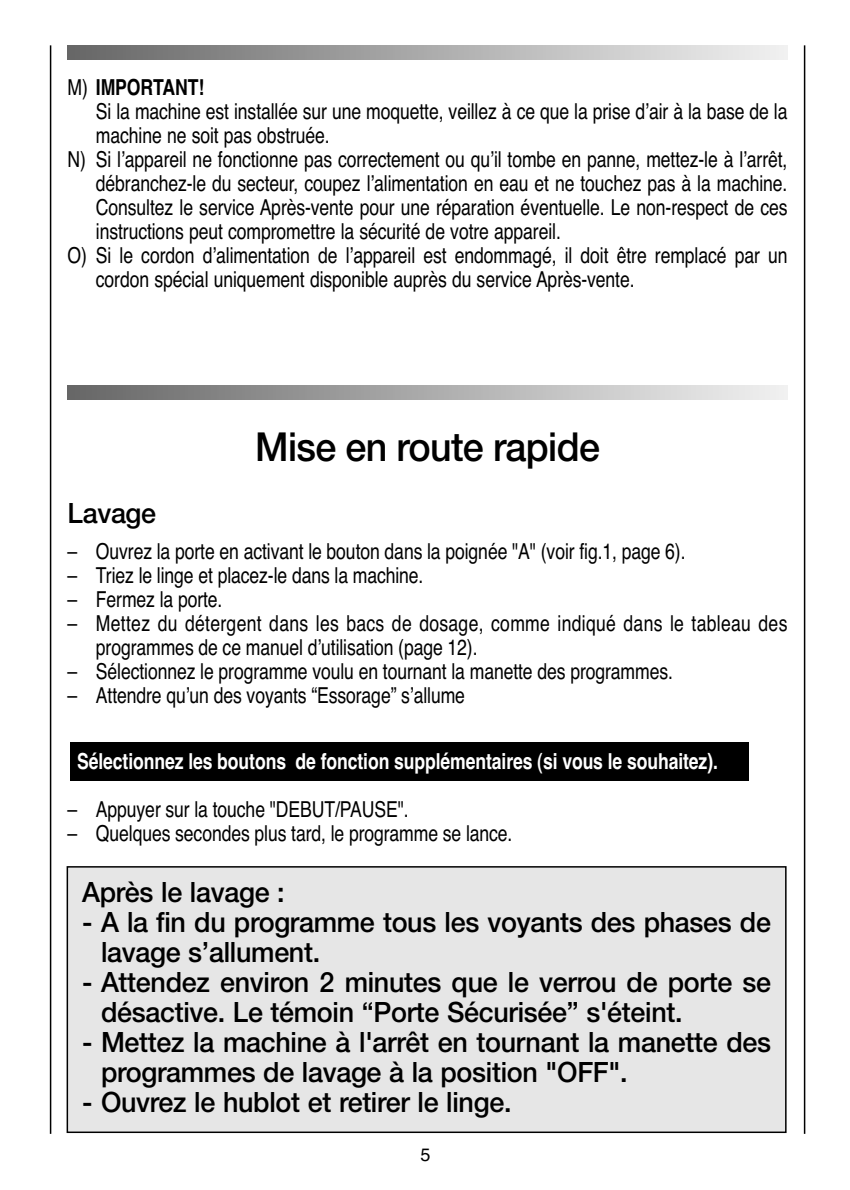
<style>
.page{position:relative;width:850px;height:1190px;background:#fff}
.page>*{position:absolute;margin:0;border:0;box-sizing:border-box;transform-origin:0 0}
.t1{font:500 40px "Helvetica Neue";letter-spacing:-.015em;color:#000;scale:.94 1}
.t2{font:500 28px/30px "Helvetica Neue";letter-spacing:-.01em;color:#000;scale:.96 1}
.t3{font:22px "Helvetica";letter-spacing:-.005em;color:#000;scale:.8 1}
.t4{font:22px/24px "Helvetica";letter-spacing:.015em;color:#000;scale:.8 1}
.t5{font:700 22px "Helvetica";letter-spacing:-.005em;color:#fff;scale:.8 1}
.t6{font:700 22px "Helvetica";letter-spacing:-.005em;color:#000;scale:.8 1}
.t7{font:18px "Helvetica";color:#000}
.s1{font-weight:400}
</style>
<div class="page">
<div style="left:70px;top:742px;width:679px;height:38px;background:#000"></div>
<hr style="left:50px;top:45px;width:1px;height:1089px;background:#000">
<hr style="left:804px;top:45px;width:1px;height:1089px;background:#000">
<svg style="left:68px;top:45px;width:720px;height:15px;background:#ababab"></svg>
<svg style="left:68px;top:385px;width:720px;height:14px;background:#ababab"></svg>
<div style="left:67px;top:867px;width:719px;height:265px;background:#e6e6e6"></div>
<div style="left:67px;top:866px;width:720px;height:267px;border:2px solid #000"></div>
<p class="t6" style="left:68px;top:80px;width:172px"><span class="s1">M)</span> IMPORTANT!</p>
<p class="t3" style="left:96px;top:104px;width:866px">Si la machine est installée sur une moquette, veillez à ce que la prise d’air à la base de la</p>
<p class="t3" style="left:96px;top:128px;width:294px">machine ne soit pas obstruée.</p>
<p class="t3" style="left:68px;top:152px;width:901px">N) Si l’appareil ne fonctionne pas correctement ou qu’il tombe en panne, mettez-le à l’arrêt,</p>
<p class="t3" style="left:96px;top:176px;width:866px">débranchez-le du secteur, coupez l’alimentation en eau et ne touchez pas à la machine.</p>
<p class="t3" style="left:96px;top:200px;width:866px">Consultez le service Après-vente pour une réparation éventuelle. Le non-respect de ces</p>
<p class="t3" style="left:96px;top:224px;width:583px">instructions peut compromettre la sécurité de votre appareil.</p>
<p class="t3" style="left:68px;top:248px;width:901px">O) Si le cordon d’alimentation de l’appareil est endommagé, il doit être remplacé par un</p>
<p class="t3" style="left:96px;top:272px;width:675px">cordon spécial uniquement disponible auprès du service Après-vente.</p>
<h1 class="t1" style="left:255px;top:432px;width:368px">Mise en route rapide</h1>
<p class="t2" style="left:68px;top:500px;width:94px">Lavage</p>
<p class="t3" style="left:68px;top:543px;width:774px">– Ouvrez la porte en activant le bouton dans la poignée "A" (voir fig.1, page 6).</p>
<p class="t3" style="left:68px;top:567px;width:446px">– Triez le linge et placez-le dans la machine.</p>
<p class="t3" style="left:68px;top:591px;width:195px">– Fermez la porte.</p>
<p class="t4" style="left:96px;top:613px;width:866px;text-indent:-28px">– Mettez du détergent dans les bacs de dosage, comme indiqué dans le tableau des programmes de ce manuel d’utilisation (page 12).</p>
<p class="t3" style="left:68px;top:663px;width:758px">– Sélectionnez le programme voulu en tournant la manette des programmes.</p>
<p class="t3" style="left:68px;top:687px;width:498px">– Attendre qu’un des voyants “Essorage” s’allume</p>
<p class="t5" style="left:77px;top:753px;width:803px">Sélectionnez les boutons de fonction supplémentaires (si vous le souhaitez).</p>
<p class="t3" style="left:68px;top:801px;width:428px">– Appuyer sur la touche "DEBUT/PAUSE".</p>
<p class="t3" style="left:68px;top:825px;width:558px">– Quelques secondes plus tard, le programme se lance.</p>
<p class="t2" style="left:82px;top:879px;width:213px">Après le lavage :</p>
<p class="t2" style="left:101px;top:909px;width:699px;text-indent:-19px">- A la fin du programme tous les voyants des phases de lavage s’allument.</p>
<p class="t2" style="left:101px;top:969px;width:700px;text-indent:-19px">- Attendez environ 2 minutes que le verrou de porte se désactive. Le témoin “Porte Sécurisée” s'éteint.</p>
<p class="t2" style="left:101px;top:1029px;width:700px;text-indent:-19px">- Mettez la machine à l'arrêt en tournant la manette des programmes de lavage à la position "OFF".</p>
<p class="t2" style="left:82px;top:1089px;width:449px">- Ouvrez le hublot et retirer le linge.</p>
<p class="t7" style="left:421px;top:1148px;width:12px">5</p>
</div>
